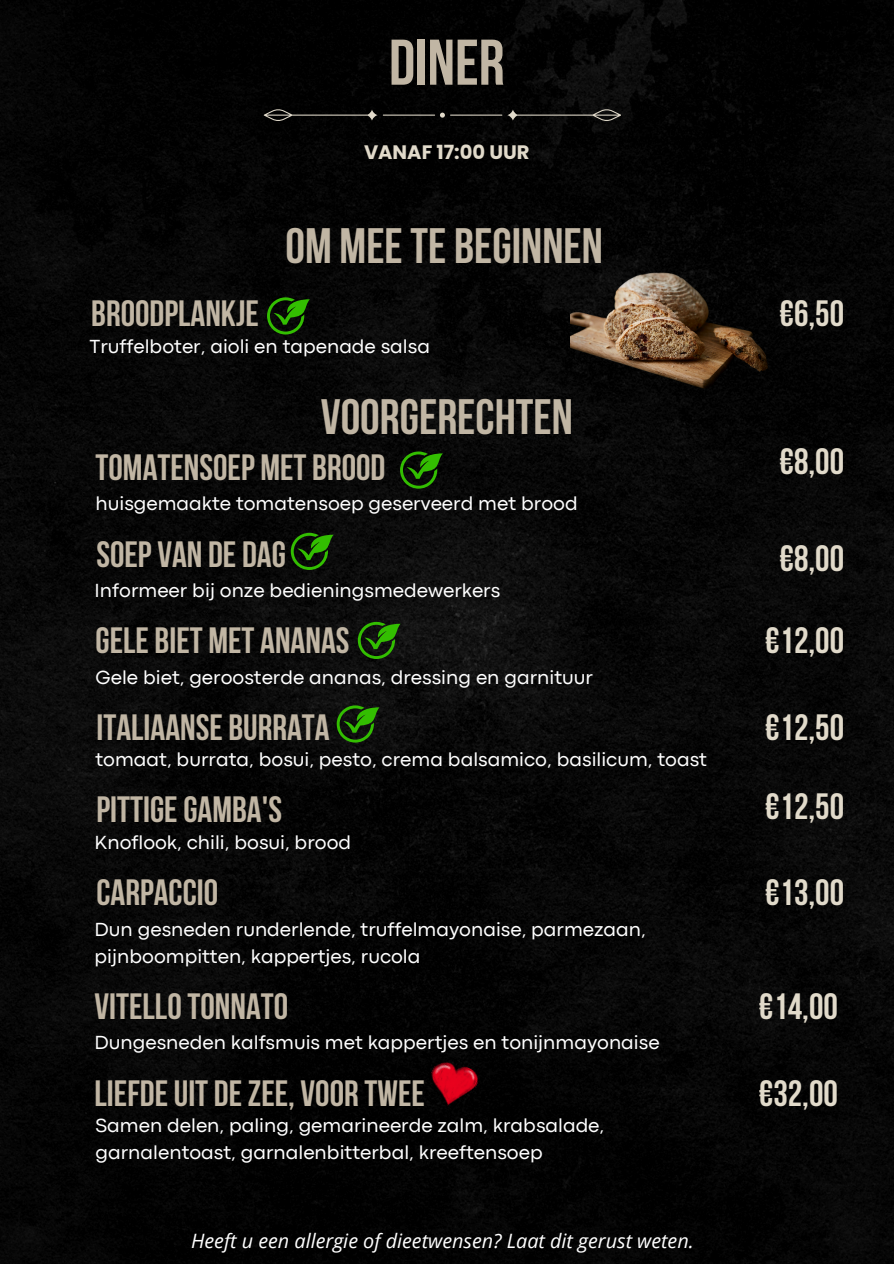
<style>
.page{position:relative;width:894px;height:1264px;background:#fff}
.page>*{position:absolute;margin:0;border:0;box-sizing:border-box;transform-origin:0 0}
.t1{font:700 64.35px "Bebas Neue";color:#c1b6a4}
.t2{font:700 49.5px "Bebas Neue";color:#c1b6a4}
.t3{font:700 36.45px "Bebas Neue";color:#c1b6a4}
.t4{font:700 36.45px "Bebas Neue";color:#e1daca}
.t5{font:19.8px/27px "Codec Pro";color:#fff}
.t6{font:italic 19.8px "Open Sans";color:#fff}
.t7{font:700 19.5px "Poppins";color:#e1daca}
</style>
<div class="page">
<img style="left:0;top:0;width:893px;height:1263px">
<svg style="left:264px;top:109px;width:356px;height:12px;background:#201f1d"></svg>
<svg style="left:400px;top:451px;width:42px;height:37px;background:#174b05"></svg>
<svg style="left:291px;top:533px;width:42px;height:37px;background:#184c05"></svg>
<svg style="left:358px;top:622px;width:42px;height:37px;background:#1c500a"></svg>
<svg style="left:336px;top:705px;width:43px;height:37px;background:#1b4e09"></svg>
<svg style="left:267px;top:297px;width:43px;height:37px;background:#164804"></svg>
<img style="left:570px;top:251px;width:211px;height:141px">
<img style="left:421px;top:1053px;width:61px;height:60px">
<h1 class="t1" style="left:389px;top:36px;width:117px">DINER</h1>
<p class="t7" style="left:364px;top:139px;width:167px">VANAF 17:00 UUR</p>
<p class="t3" style="left:91px;top:299px;width:169px">BROODPLANKJE</p>
<p class="t2" style="left:285px;top:226px;width:319px">OM MEETE BEGINNEN</p>
<p class="t5" style="left:89px;top:334px;width:342px">Truffelboter, aioli en tapenade salsa</p>
<p class="t2" style="left:321px;top:396px;width:253px">VOORGERECHTEN</p>
<h4 class="t3" style="left:95px;top:452px;width:291px">TOMATENSOEP MET BROOD</h4>
<p class="t5" style="left:95px;top:491px;width:483px">huisgemaakte tomatensoep geserveerd met brood</p>
<h2 class="t3" style="left:96px;top:539px;width:191px">SOEP VAN DE DAG</h2>
<p class="t5" style="left:95px;top:578px;width:407px">Informeer bij onze bedieningsmedewerkers</p>
<p class="t3" style="left:95px;top:626px;width:255px">GELE BIET MET ANANAS</p>
<p class="t5" style="left:95px;top:665px;width:498px">Gele biet, geroosterde ananas, dressing en garnituur</p>
<p class="t3" style="left:96px;top:712px;width:235px">ITALIAANSE BURRATA</p>
<p class="t5" style="left:95px;top:747px;width:612px">tomaat, burrata, bosui, pesto, crema balsamico, basilicum, toast</p>
<p class="t3" style="left:96px;top:795px;width:187px">PITTIGEGAMBA'S</p>
<p class="t5" style="left:95px;top:830px;width:258px">Knoflook, chili, bosui, brood</p>
<p class="t3" style="left:96px;top:877px;width:123px">CARPACCIO</p>
<p class="t5" style="left:95px;top:916px;width:552px">Dun gesneden runderlende, truffelmayonaise, parmezaan, pijnboompitten, kappertjes, rucola</p>
<p class="t3" style="left:95px;top:991px;width:195px">VITELLOTONNATO</p>
<p class="t5" style="left:95px;top:1030px;width:566px">Dungesneden kalfsmuis met kappertjes en tonijnmayonaise</p>
<p class="t3" style="left:95px;top:1078px;width:331px">LIEFDEUIT DEZEE, VOOR TWEE</p>
<p class="t5" style="left:95px;top:1113px;width:510px">Samen delen, paling, gemarineerde zalm, krabsalade, garnalentoast, garnalenbitterbal, kreeftensoep</p>
<p class="t6" style="left:191px;top:1227px;width:504px">Heeft u een allergie of dieetwensen? Laat dit gerust weten.</p>
<p class="t4" style="left:779px;top:299px;width:66px">€6,50</p>
<p class="t4" style="left:779px;top:446px;width:66px">€8,00</p>
<h2 class="t4" style="left:779px;top:543px;width:66px">€8,00</h2>
<p class="t4" style="left:765px;top:626px;width:80px">€12,00</p>
<p class="t4" style="left:765px;top:712px;width:80px">€12,50</p>
<p class="t4" style="left:765px;top:791px;width:80px">€12,50</p>
<p class="t4" style="left:765px;top:877px;width:80px">€13,00</p>
<p class="t4" style="left:758px;top:991px;width:80px">€14,00</p>
<p class="t4" style="left:758px;top:1078px;width:80px">€32,00</p>
</div>
